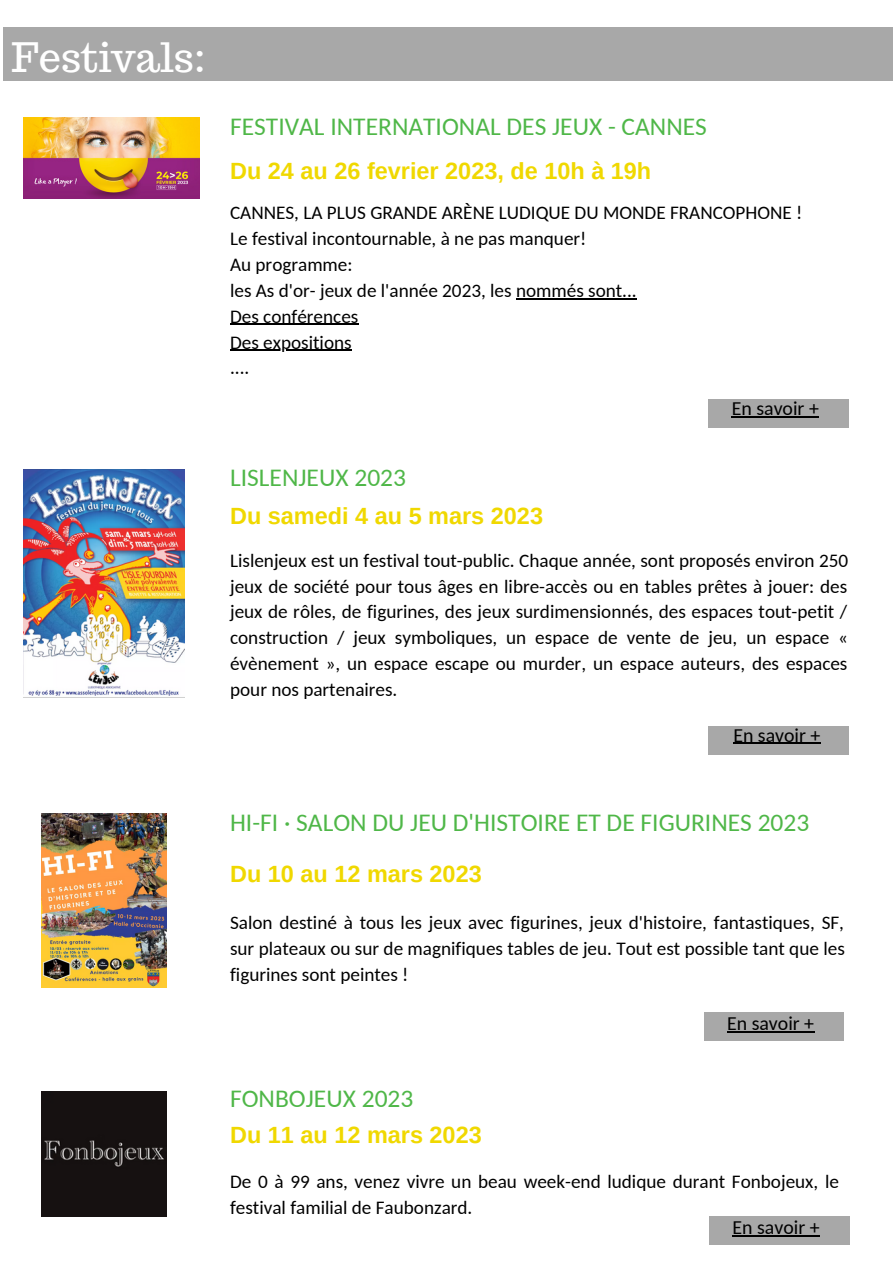
<style>
.page{position:relative;width:893px;height:1264px;background:#fff}
.page>*{position:absolute;margin:0;border:0;box-sizing:border-box;transform-origin:0 0}
.t1{font:39.6px "Trocchi";color:#fff}
.t2{font:25.5px "Carlito";color:#4fb748}
.t3{font:700 23.4px "Arimo";color:#f0d800}
.t4{font:19.8px "Carlito";color:#000}
.t5{font:19.2px/25.8px "Carlito";color:#000;text-align:justify}
</style>
<div class="page">
<div style="left:4px;top:28px;width:888px;height:53px;background:#a8a8a8"></div>
<div style="left:708px;top:400px;width:140px;height:28px;background:#a8a8a8"></div>
<div style="left:708px;top:726px;width:140px;height:28px;background:#a8a8a8"></div>
<img style="left:23px;top:118px;width:177px;height:81px">
<img style="left:23px;top:469px;width:161px;height:227px">
<img style="left:41px;top:813px;width:125px;height:174px">
<hr style="left:731px;top:416px;width:87px;height:1px;background:#000">
<hr style="left:733px;top:742px;width:87px;height:1px;background:#000">
<hr style="left:516px;top:298px;width:120px;height:1px;background:#000">
<hr style="left:230px;top:324px;width:128px;height:1px;background:#000">
<hr style="left:230px;top:350px;width:121px;height:1px;background:#000">
<div style="left:704px;top:1012px;width:139px;height:28px;background:#a8a8a8"></div>
<hr style="left:727px;top:1031px;width:87px;height:1px;background:#000">
<img style="left:41px;top:1091px;width:125px;height:124px">
<div style="left:709px;top:1216px;width:139px;height:28px;background:#a8a8a8"></div>
<hr style="left:732px;top:1235px;width:87px;height:1px;background:#000">
<h1 class="t1" style="left:11px;top:31px;width:195px">Festivals:</h1>
<h2 class="t2" style="left:230px;top:116px;width:478px">FESTIVAL INTERNATIONAL DES JEUX - CANNES</h2>
<p class="t3" style="left:230px;top:158px;width:422px">Du 24 au 26 fevrier 2023, de 10h à 19h</p>
<p class="t5" style="left:230px;top:201px;width:574px;text-align:left">CANNES, LA PLUS GRANDE ARÈNE LUDIQUE DU MONDE FRANCOPHONE !<br>Le festival incontournable, à ne pas manquer!<br>Au programme:<br>les As d'or- jeux de l'année 2023, les nommés sont...<br>Des conférences<br>Des expositions<br>....</p>
<h2 class="t2" style="left:230px;top:467px;width:177px">LISLENJEUX 2023</h2>
<p class="t3" style="left:230px;top:502px;width:314px">Du samedi 4 au 5 mars 2023</p>
<p class="t4" style="left:731px;top:400px;width:89px">En savoir +</p>
<p class="t5" style="left:230px;top:549px;width:619px">Lislenjeux est un festival tout-public. Chaque année, sont proposés environ 250 jeux de société pour tous âges en libre-accès ou en tables prêtes à jouer: des jeux de rôles, de figurines, des jeux surdimensionnés, des espaces tout-petit / construction / jeux symboliques, un espace de vente de jeu, un espace « évènement », un espace escape ou murder, un espace auteurs, des espaces pour nos partenaires.</p>
<p class="t4" style="left:733px;top:726px;width:89px">En savoir +</p>
<h2 class="t2" style="left:230px;top:811px;width:580px">HI-FI · SALON DU JEU D'HISTOIRE ET DE FIGURINES 2023</h2>
<p class="t3" style="left:230px;top:861px;width:253px">Du 10 au 12 mars 2023</p>
<p class="t5" style="left:230px;top:911px;width:616px">Salon destiné à tous les jeux avec figurines, jeux d'histoire, fantastiques, SF, sur plateaux ou sur de magnifiques tables de jeu. Tout est possible tant que les figurines sont peintes !</p>
<p class="t4" style="left:727px;top:1015px;width:89px">En savoir +</p>
<h2 class="t2" style="left:230px;top:1087px;width:185px">FONBOJEUX 2023</h2>
<p class="t3" style="left:230px;top:1121px;width:253px">Du 11 au 12 mars 2023</p>
<p class="t5" style="left:230px;top:1169px;width:610px">De 0 à 99 ans, venez vivre un beau week-end ludique durant Fonbojeux, le festival familial de Faubonzard.</p>
<p class="t4" style="left:732px;top:1219px;width:89px">En savoir +</p>
</div>
